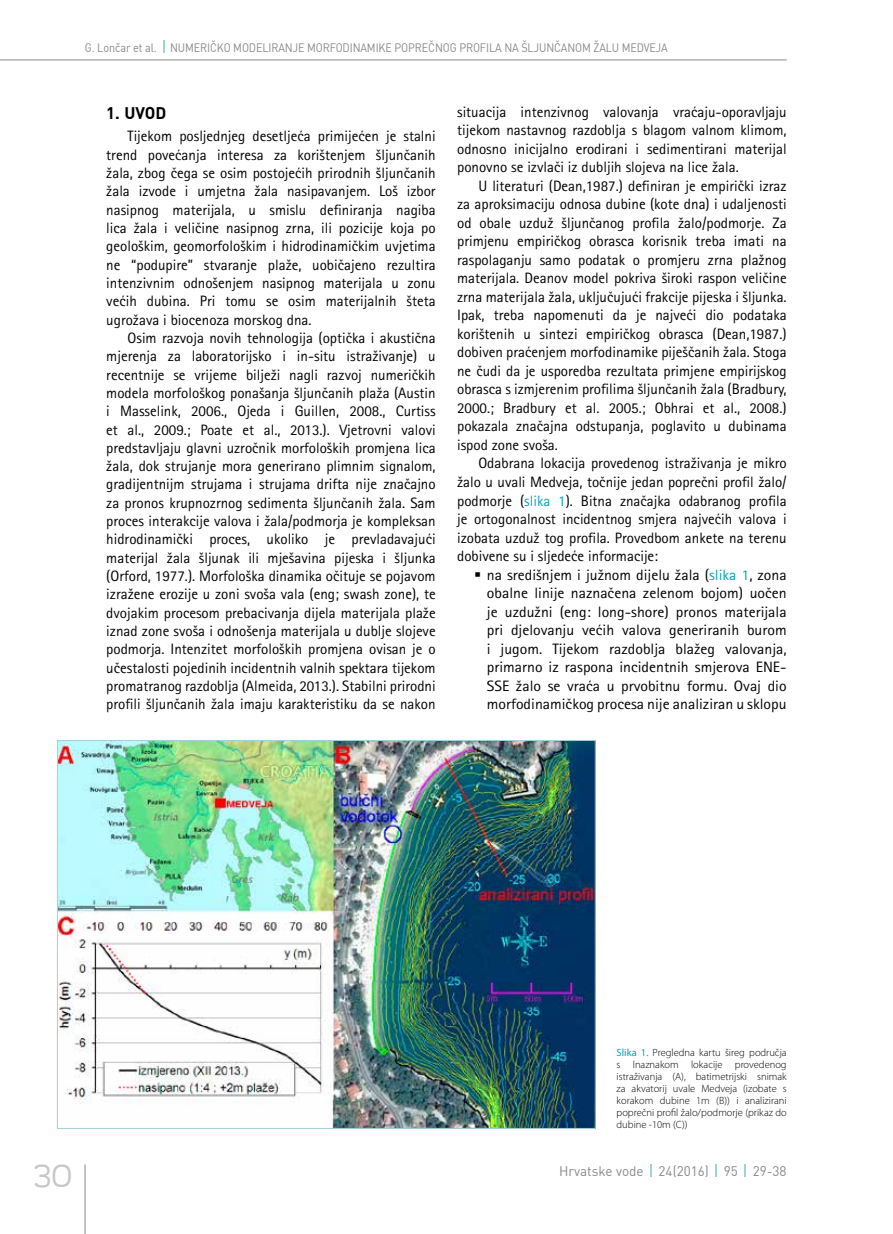
<style>
.page{position:relative;width:893px;height:1234px;background:#fff}
.page>*{position:absolute;margin:0;border:0;box-sizing:border-box;transform-origin:0 0}
.t1{font:300 36px "Teen";color:#c6c7c8}
.t2{font:700 16.5px "DIN";color:#000}
.t3{font:15px/18.3px "Rotis Sans Serifklemy";color:#000;text-align:justify}
.t4{font:15px/18.5px "Rotis Sans Serifklemy";color:#000;text-align:justify;scale:1.05 1}
.t5{font:13.5px "DIN";color:#87888a}
.t6{font:12px "DIN";letter-spacing:-.01em;color:#87888a;scale:.91 1}
.t7{font:300 10.5px/12px "Myriad Pro";color:#000;text-align:justify}
.s1{color:#00a5b7}
.s2{font-weight:400;color:#00a5b7}
</style>
<div class="page">
<hr style="left:85px;top:1164px;width:1px;height:69px;background:#87888a">
<svg style="left:650px;top:1164px;width:2px;height:12px"></svg>
<svg style="left:716px;top:1164px;width:1px;height:12px"></svg>
<svg style="left:745px;top:1164px;width:1px;height:12px"></svg>
<hr style="left:0;top:60px;width:787px;height:1px;background:#87888a">
<svg style="left:163px;top:40px;width:1px;height:13px"></svg>
<img style="left:59px;top:742px;width:535px;height:384px">
<p class="t6" style="left:85px;top:39px;width:635px">G. LONČAR ET AL. N UMERIČKO MODELIRANJ E MORFODI NAMIKE POPREČNOG PROFI LA NA ŠLJUNČANOM ŽALU M EDVEJA</p>
<p class="t2" style="left:106px;top:102px;width:62px">1. UVOD</p>
<p class="t3" style="left:106px;top:127px;width:331px;text-indent:21px">Tijekom posljednjeg desetljeća primijećen je stalni trend povećanja interesa za korištenjem šljunčanih žala, zbog čega se osim postojećih prirodnih šljunčanih žala izvode i umjetna žala nasipavanjem. Loš izbor nasipnog materijala, u smislu definiranja nagiba lica žala i veličine nasipnog zrna, ili pozicije koja po geološkim, geomorfološkim i hidrodinamičkim uvjetima ne “podupire” stvaranje plaže, uobičajeno rezultira intenzivnim odnošenjem nasipnog materijala u zonu većih dubina. Pri tomu se osim materijalnih šteta ugrožava i biocenoza morskog dna.</p>
<p class="t3" style="left:106px;top:328px;width:331px;text-indent:21px">Osim razvoja novih tehnologija (optička i akustična mjerenja za laboratorijsko i in-situ istraživanje) u recentnije se vrijeme bilježi nagli razvoj numeričkih modela morfološkog ponašanja šljunčanih plaža (Austin i Masselink, 2006., Ojeda i Guillen, 2008., Curtiss et al., 2009.; Poate et al., 2013.). Vjetrovni valovi predstavljaju glavni uzročnik morfoloških promjena lica žala, dok strujanje mora generirano plimnim signalom, gradijentnijm strujama i strujama drifta nije značajno za pronos krupnozrnog sedimenta šljunčanih žala. Sam proces interakcije valova i žala/podmorja je kompleksan hidrodinamički proces, ukoliko je prevladavajući materijal žala šljunak ili mješavina pijeska i šljunka (Orford, 1977.). Morfološka dinamika očituje se pojavom izražene erozije u zoni svoša vala (eng; swash zone), te dvojakim procesom prebacivanja dijela materijala plaže iznad zone svoša i odnošenja materijala u dublje slojeve podmorja. Intenzitet morfoloških promjena ovisan je o učestalosti pojedinih incidentnih valnih spektara tijekom promatranog razdoblja (Almeida, 2013.). Stabilni prirodni profili šljunčanih žala imaju karakteristiku da se nakon</p>
<p class="t3" style="left:457px;top:102px;width:331px">situacija intenzivnog valovanja vraćaju-oporavljaju tijekom nastavnog razdoblja s blagom valnom klimom, odnosno inicijalno erodirani i sedimentirani materijal ponovno se izvlači iz dubljih slojeva na lice žala.</p>
<p class="t3" style="left:457px;top:176px;width:331px;text-indent:21px">U literaturi (Dean,1987.) definiran je empirički izraz za aproksimaciju odnosa dubine (kote dna) i udaljenosti od obale uzduž šljunčanog profila žalo/podmorje. Za primjenu empiričkog obrasca korisnik treba imati na raspolaganju samo podatak o promjeru zrna plažnog materijala. Deanov model pokriva široki raspon veličine zrna materijala žala, uključujući frakcije pijeska i šljunka.<br>Ipak, treba napomenuti da je najveći dio podataka korištenih u sintezi empiričkog obrasca (Dean,1987.) dobiven praćenjem morfodinamike piješčanih žala. Stoga ne čudi da je usporedba rezultata primjene empirijskog obrasca s izmjerenim profilima šljunčanih žala (Bradbury, 2000.; Bradbury et al. 2005.; Obhrai et al., 2008.) pokazala značajna odstupanja, poglavito u dubinama ispod zone svoša.</p>
<p class="t3" style="left:457px;top:454px;width:331px;text-indent:21px">Odabrana lokacija provedenog istraživanja je mikro žalo u uvali Medveja, točnije jedan poprečni profil žalo/ podmorje (<span class="s1">slika 1</span>). Bitna značajka odabranog profila je ortogonalnost incidentnog smjera najvećih valova i izobata uzduž tog profila. Provedbom ankete na terenu dobivene su i sljedeće informacije:</p>
<p class="t4" style="left:487px;top:565px;width:287px">na središnjem i južnom dijelu žala (<span class="s1">slika 1</span>, zona obalne linije naznačena zelenom bojom) uočen je uzdužni (eng: long-shore) pronos materijala pri djelovanju većih valova generiranih burom i jugom. Tijekom razdoblja blažeg valovanja, primarno iz raspona incidentnih smjerova ENE-SSE žalo se vraća u prvobitnu formu. Ovaj dio morfodinamičkog procesa nije analiziran u sklopu</p>
<p class="t7" style="left:617px;top:1045px;width:172px"><span class="s2">Slika 1.</span> Pregledna kartu šireg područja s lnaznakom lokacije provedenog istraživanja (A), batimetrijski snimak za akvatorij uvale Medveja (izobate s korakom dubine 1m (B)) i analizirani poprečni profil žalo/podmorje (prikaz do dubine -10m (C))</p>
<h1 class="t1" style="left:34px;top:1156px;width:40px">30</h1>
<p class="t5" style="left:559px;top:1161px;width:229px">HRVATSKE VODE 24(2016) 95 29-38</p>
</div>
